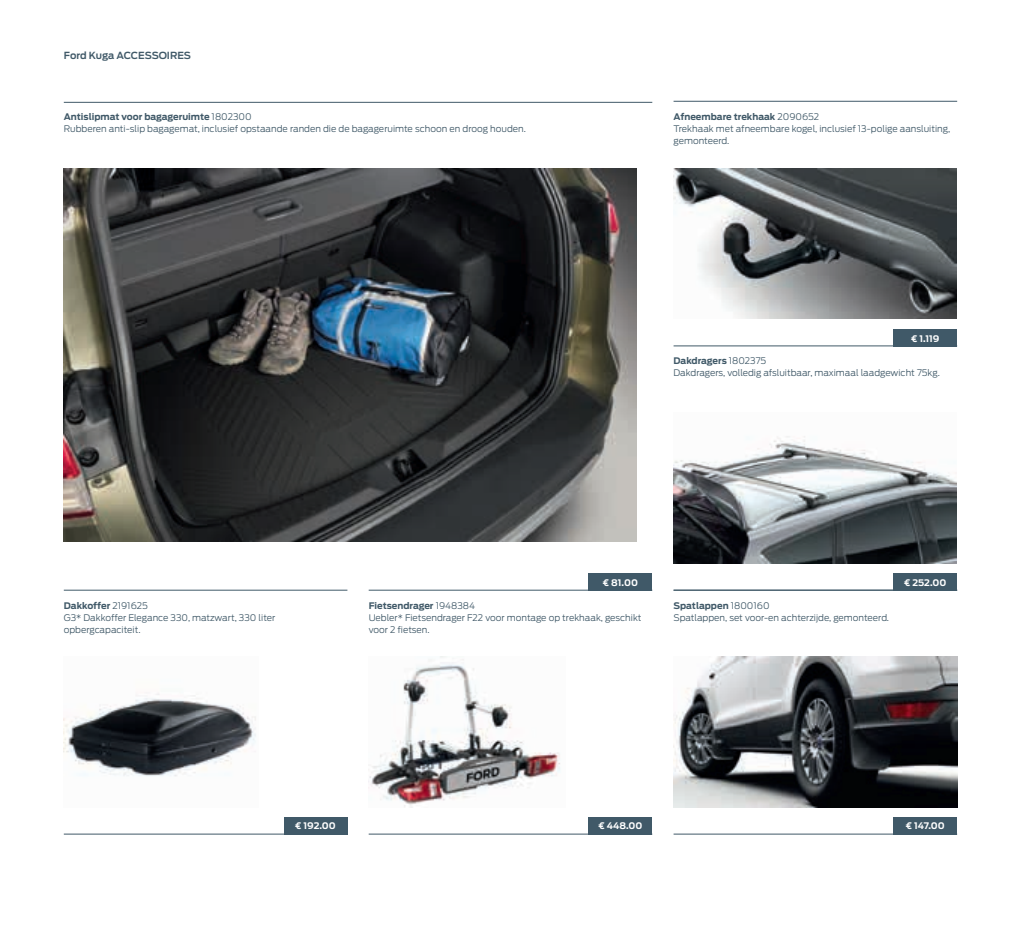
<style>
.page{position:relative;width:1021px;height:936px;background:#fff}
.page>*{position:absolute;margin:0;border:0;box-sizing:border-box;transform-origin:0 0}
.t1{font:600 9.75px "Ford Antenna";letter-spacing:-.01em;color:#405968}
.t2{font:300 9px/12px "Ford Antenna";color:#405968}
.t3{font:700 9px "Ford Antenna";color:#fff}
.s1{font-weight:700}
</style>
<div class="page">
<hr style="left:64px;top:102px;width:588px;height:1px;background:#405968">
<hr style="left:369px;top:833px;width:283px;height:1px;background:#405968">
<hr style="left:64px;top:833px;width:283px;height:1px;background:#405968">
<hr style="left:673px;top:833px;width:284px;height:1px;background:#405968">
<hr style="left:673px;top:101px;width:284px;height:1px;background:#405968">
<hr style="left:673px;top:345px;width:284px;height:1px;background:#405968">
<hr style="left:673px;top:590px;width:284px;height:1px;background:#405968">
<hr style="left:369px;top:590px;width:283px;height:1px;background:#405968">
<hr style="left:64px;top:590px;width:283px;height:1px;background:#405968">
<div style="left:588px;top:817px;width:64px;height:17px;background:#405968"></div>
<div style="left:283px;top:817px;width:64px;height:17px;background:#405968"></div>
<div style="left:893px;top:573px;width:64px;height:17px;background:#405968"></div>
<div style="left:893px;top:817px;width:64px;height:17px;background:#405968"></div>
<div style="left:588px;top:573px;width:64px;height:17px;background:#405968"></div>
<div style="left:893px;top:329px;width:64px;height:17px;background:#405968"></div>
<img style="left:64px;top:168px;width:572px;height:373px">
<img style="left:673px;top:168px;width:283px;height:151px">
<img style="left:673px;top:436px;width:283px;height:127px">
<img style="left:64px;top:693px;width:192px;height:84px">
<img style="left:369px;top:656px;width:191px;height:151px">
<img style="left:673px;top:656px;width:284px;height:151px">
<p class="t1" style="left:64px;top:47px;width:129px">Ford Kuga ACCESSOIRES</p>
<p class="t2" style="left:64px;top:110px;width:463px"><span class="s1">Antislipmat voor bagageruimte</span> 1802300<br>Rubberen anti-slip bagagemat, inclusief opstaande randen die de bagageruimte schoon en droog houden.</p>
<p class="t2" style="left:673px;top:110px;width:278px"><span class="s1">Afneembare trekhaak</span> 2090652<br>Trekhaak met afneembare kogel, inclusief 13-polige aansluiting, gemonteerd.</p>
<p class="t3" style="left:911px;top:330px;width:30px">€ 1.119</p>
<p class="t2" style="left:673px;top:354px;width:268px"><span class="s1">Dakdragers</span> 1802375<br>Dakdragers, volledig afsluitbaar, maximaal laadgewicht 75kg.</p>
<p class="t2" style="left:64px;top:598px;width:213px"><span class="s1">Dakkoffer</span> 2191625<br>G3* Dakkoffer Elegance 330, matzwart, 330 liter opbergcapaciteit.</p>
<p class="t3" style="left:603px;top:574px;width:37px">€ 81.00</p>
<p class="t2" style="left:369px;top:598px;width:274px"><span class="s1">Fietsendrager</span> 1948384<br>Uebler* Fietsendrager F22 voor montage op trekhaak, geschikt voor 2 fietsen.</p>
<p class="t2" style="left:673px;top:598px;width:217px"><span class="s1">Spatlappen</span> 1800160<br>Spatlappen, set voor-en achterzijde, gemonteerd.</p>
<p class="t3" style="left:904px;top:574px;width:44px">€ 252.00</p>
<p class="t3" style="left:295px;top:818px;width:42px">€ 192.00</p>
<p class="t3" style="left:598px;top:818px;width:45px">€ 448.00</p>
<p class="t3" style="left:905px;top:818px;width:40px">€ 147.00</p>
</div>
